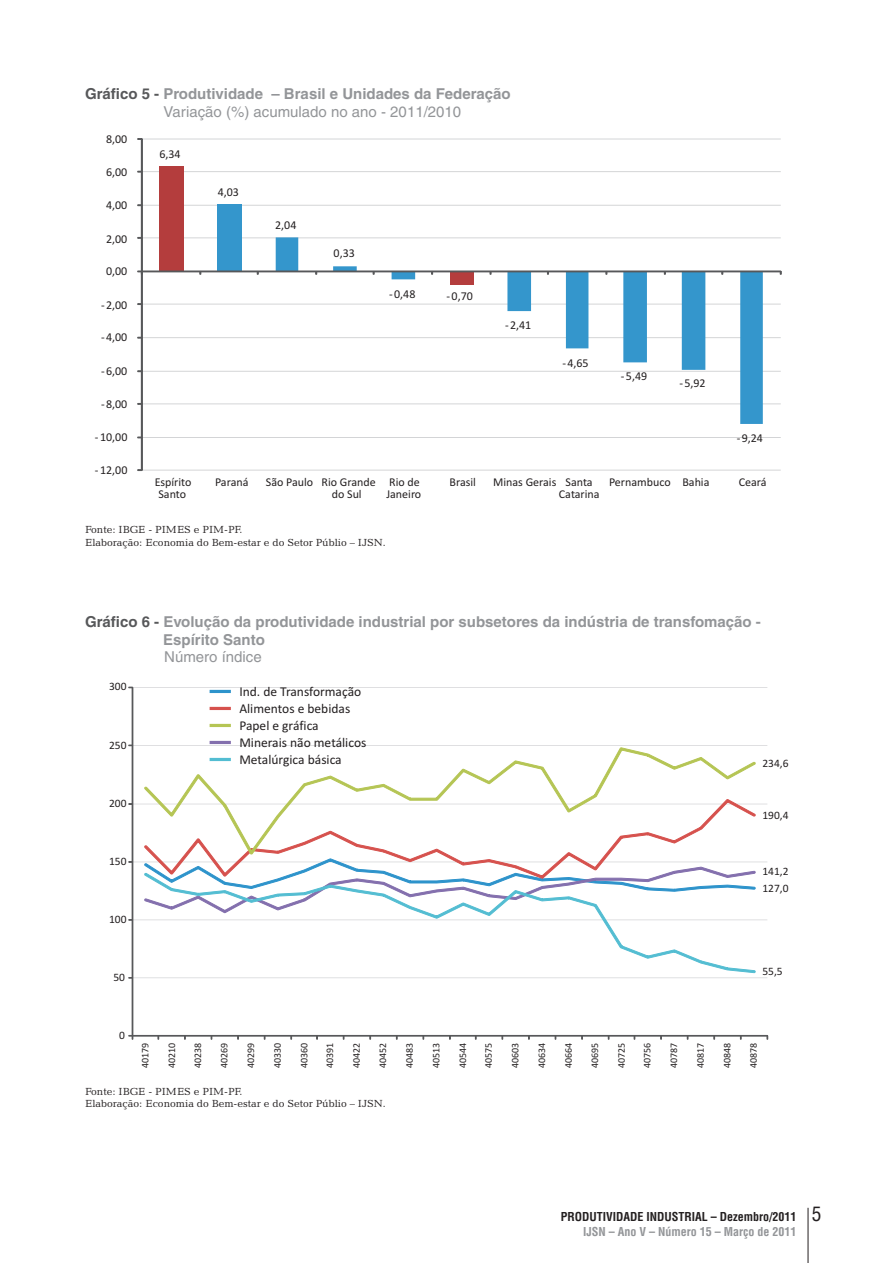
<style>
.page{position:relative;width:893px;height:1263px;background:#fff}
.page>*{position:absolute;margin:0;border:0;box-sizing:border-box;transform-origin:0 0}
.t1{font:700 15px/17.4px "Helvetica LT";color:#939598}
.t2{font:15px "Helvetica LT";color:#939598}
.t3{font:13.5px/17px "Calibri";color:#231f20}
.t4{font:12px/12.1px "Calibri";color:#231f20}
.t5{font:700 condensed 12px "Helvetica LT";color:#231f20}
.t6{font:700 condensed 12px "Helvetica LT";color:#939598}
.t7{font:11.4px "Calibri";color:#231f20}
.t8{font:10.5px/12.6px "Candida BT";color:#231f20}
.t9{font:10.05px "Calibri";color:#231f20}
.s1{color:#57585a}
.s2{font-weight:400}
.s3{font-weight:400;font-size:19.5px}
</style>
<div class="page">
<hr style="left:808px;top:1208px;width:1px;height:55px;background:#231f20">
<svg style="left:137px;top:138px;width:645px;height:333px"></svg>
<svg style="left:128px;top:686px;width:640px;height:354px"></svg>
<svg style="left:144px;top:872px;width:612px;height:101px"></svg>
<hr style="left:210px;top:690px;width:21px;height:3px;background:#2d93cb">
<hr style="left:210px;top:707px;width:21px;height:3px;background:#d6514d">
<hr style="left:210px;top:741px;width:21px;height:3px;background:#836fad">
<hr style="left:210px;top:724px;width:21px;height:3px;background:#b5c554">
<hr style="left:210px;top:758px;width:21px;height:3px;background:#53bdd2">
<p class="t1" style="left:164px;top:87px;width:349px;text-indent:-78px"><span class="s1">Gráfico 5 -</span> Produtividade – Brasil e Unidades da Federação<br><span class="s2">Variação (%) acumulado no ano - 2011/2010</span></p>
<p class="t4" style="left:106px;top:134px;width:23px">8,00</p>
<p class="t4" style="left:106px;top:167px;width:23px">6,00</p>
<p class="t4" style="left:106px;top:200px;width:23px">4,00</p>
<p class="t4" style="left:106px;top:233px;width:23px">2,00</p>
<p class="t4" style="left:106px;top:266px;width:23px">0,00</p>
<p class="t4" style="left:101px;top:300px;width:28px">-2,00</p>
<p class="t4" style="left:101px;top:332px;width:28px">-4,00</p>
<p class="t4" style="left:101px;top:366px;width:28px">-6,00</p>
<p class="t4" style="left:101px;top:398px;width:28px">-8,00</p>
<p class="t4" style="left:95px;top:432px;width:34px">- 10,00</p>
<p class="t4" style="left:95px;top:465px;width:34px">- 12,00</p>
<p class="t4" style="left:159px;top:149px;width:23px">6,34</p>
<p class="t4" style="left:218px;top:187px;width:23px">4,03</p>
<p class="t4" style="left:275px;top:219px;width:23px">2,04</p>
<p class="t4" style="left:334px;top:248px;width:23px">0,33</p>
<p class="t4" style="left:389px;top:288px;width:28px">-0,48</p>
<p class="t4" style="left:447px;top:291px;width:28px">-0,70</p>
<p class="t4" style="left:505px;top:320px;width:28px">-2,41</p>
<p class="t4" style="left:562px;top:357px;width:28px">-4,65</p>
<p class="t4" style="left:621px;top:371px;width:28px">-5,49</p>
<p class="t4" style="left:679px;top:378px;width:28px">-5,92</p>
<p class="t4" style="left:737px;top:433px;width:28px">-9,24</p>
<p class="t4" style="left:155px;top:477px;width:38px;text-align:center">Espírito<br>Santo</p>
<p class="t4" style="left:215px;top:477px;width:35px">Paraná</p>
<p class="t4" style="left:332px;top:477px;width:45px;text-indent:-66px">São Paulo Rio Grande do Sul</p>
<p class="t4" style="left:386px;top:477px;width:36px">Rio de<br>Janeiro</p>
<p class="t4" style="left:450px;top:477px;width:28px">Brasil</p>
<p class="t4" style="left:559px;top:477px;width:42px;text-indent:-66px">Minas Gerais Santa<br>Catarina</p>
<p class="t4" style="left:609px;top:477px;width:102px">Pernambuco Bahia</p>
<p class="t4" style="left:739px;top:477px;width:29px">Ceará</p>
<p class="t8" style="left:85px;top:524px;width:302px">Fonte: IBGE - PIMES e PIM-PF.<br>Elaboração: Economia do Bem-estar e do Setor Públio – IJSN.</p>
<p class="t1" style="left:163px;top:614px;width:599px;line-height:17.9px;text-indent:-78px"><span class="s1">Gráfico 6 -</span> Evolução da produtividade industrial por subsetores da indústria de transfomação -<br>Espírito Santo</p>
<p class="t2" style="left:164px;top:650px;width:99px">Número índice</p>
<p class="t7" style="left:109px;top:682px;width:19px">300</p>
<p class="t7" style="left:109px;top:740px;width:19px">250</p>
<p class="t7" style="left:109px;top:798px;width:19px">200</p>
<p class="t7" style="left:109px;top:856px;width:19px">150</p>
<p class="t7" style="left:109px;top:914px;width:19px">100</p>
<p class="t7" style="left:113px;top:972px;width:13px">50</p>
<p class="t3" style="left:239px;top:684px;width:129px">Ind. de Transformação<br>Alimentos e bebidas<br>Papel e gráfica<br>Minerais não metálicos</p>
<p class="t3" style="left:239px;top:752px;width:104px">Metalúrgica básica</p>
<p class="t7" style="left:762px;top:758px;width:28px">234,6</p>
<p class="t7" style="left:762px;top:810px;width:28px">190,4</p>
<p class="t7" style="left:762px;top:866px;width:28px">141,2</p>
<p class="t7" style="left:762px;top:883px;width:28px">127,0</p>
<p class="t7" style="left:762px;top:966px;width:22px">55,5</p>
<p class="t7" style="left:119px;top:1030px;width:7px">0</p>
<p class="t9" style="left:141px;top:1068px;width:27px;rotate:-90deg">40179</p>
<p class="t9" style="left:168px;top:1068px;width:27px;rotate:-90deg">40210</p>
<p class="t9" style="left:193px;top:1068px;width:27px;rotate:-90deg">40238</p>
<p class="t9" style="left:220px;top:1068px;width:27px;rotate:-90deg">40269</p>
<p class="t9" style="left:247px;top:1068px;width:27px;rotate:-90deg">40299</p>
<p class="t9" style="left:273px;top:1068px;width:27px;rotate:-90deg">40330</p>
<p class="t9" style="left:300px;top:1068px;width:27px;rotate:-90deg">40360</p>
<p class="t9" style="left:326px;top:1068px;width:27px;rotate:-90deg">40391</p>
<p class="t9" style="left:352px;top:1068px;width:27px;rotate:-90deg">40422</p>
<p class="t9" style="left:379px;top:1068px;width:27px;rotate:-90deg">40452</p>
<p class="t9" style="left:405px;top:1068px;width:27px;rotate:-90deg">40483</p>
<p class="t9" style="left:432px;top:1068px;width:27px;rotate:-90deg">40513</p>
<p class="t9" style="left:459px;top:1068px;width:27px;rotate:-90deg">40544</p>
<p class="t9" style="left:484px;top:1068px;width:27px;rotate:-90deg">40575</p>
<p class="t9" style="left:511px;top:1068px;width:27px;rotate:-90deg">40603</p>
<p class="t9" style="left:538px;top:1068px;width:27px;rotate:-90deg">40634</p>
<p class="t9" style="left:564px;top:1068px;width:27px;rotate:-90deg">40664</p>
<p class="t9" style="left:591px;top:1068px;width:27px;rotate:-90deg">40695</p>
<p class="t9" style="left:617px;top:1068px;width:27px;rotate:-90deg">40725</p>
<p class="t9" style="left:643px;top:1068px;width:27px;rotate:-90deg">40756</p>
<p class="t9" style="left:670px;top:1068px;width:27px;rotate:-90deg">40787</p>
<p class="t9" style="left:696px;top:1068px;width:27px;rotate:-90deg">40817</p>
<p class="t9" style="left:723px;top:1068px;width:27px;rotate:-90deg">40848</p>
<p class="t9" style="left:749px;top:1068px;width:27px;rotate:-90deg">40878</p>
<p class="t8" style="left:85px;top:1085px;width:302px">Fonte: IBGE - PIMES e PIM-PF.<br>Elaboração: Economia do Bem-estar e do Setor Públio – IJSN.</p>
<p class="t5" style="left:561px;top:1211px;width:262px">PRODUTIVIDADE INDUSTRIAL – Dezembro/2011 <span class="s3">5</span></p>
<p class="t6" style="left:583px;top:1227px;width:215px">IJSN – Ano V – Número 15 – Março de 2011</p>
</div>
